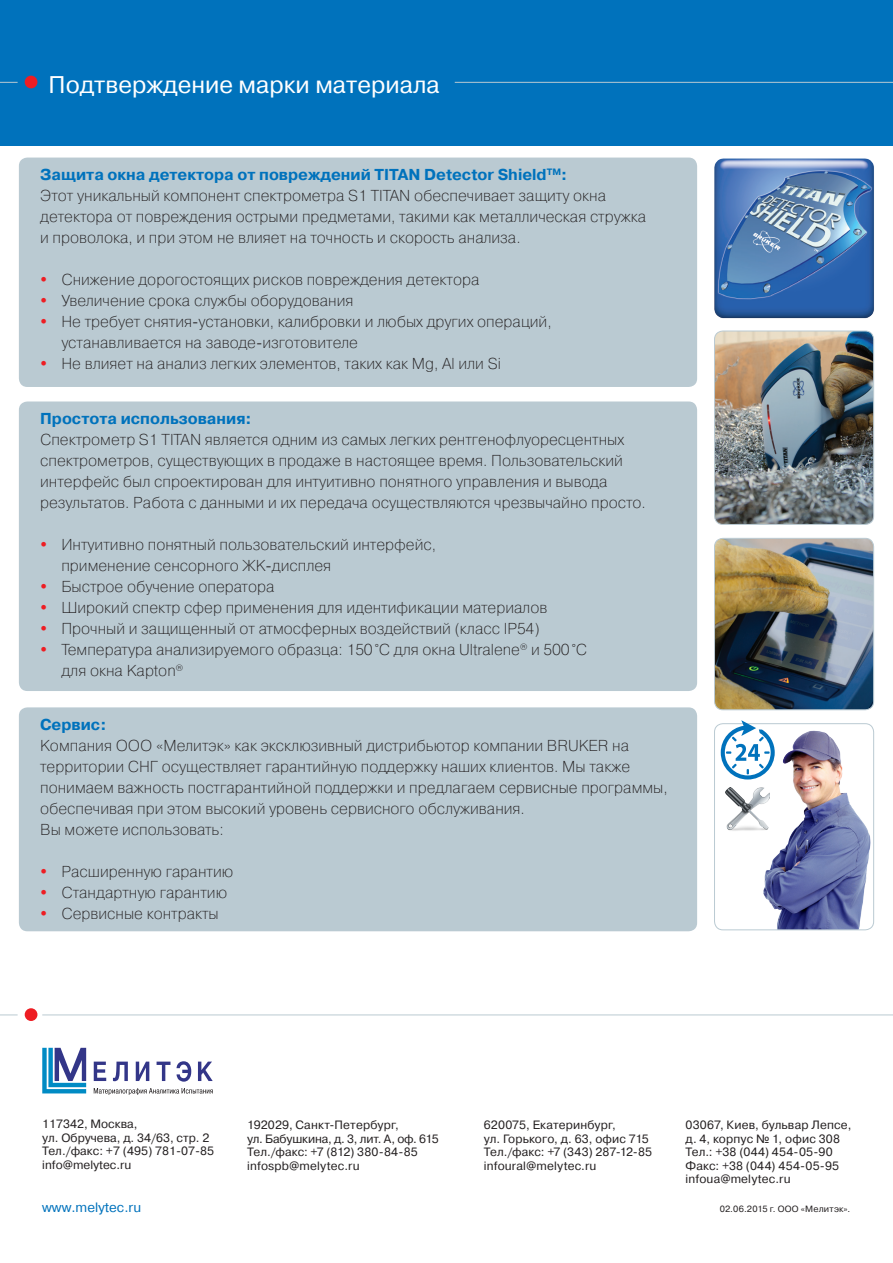
<style>
.page{position:relative;width:893px;height:1263px;background:#fff}
.page>*{position:absolute;margin:0;border:0;box-sizing:border-box;transform-origin:0 0}
.t1{font:24px "Pragmatica C";color:#fff}
.Red_Bullets{font:15.75px/21px "Pragmatica Light C";color:#231f20}
.t2{font:700 15.75px "Pragmatica C";color:#0072bc}
.brochure_body{font:13.5px "Pragmatica C";color:#0072bc}
.brochure_body-2{font:12px/13.6px "Pragmatica C";letter-spacing:.01em;color:#231f20}
.brochure_body-3{font:12px "Pragmatica C";letter-spacing:-.015em;color:#231f20}
.brochure_body-4{font:9px "Pragmatica C";letter-spacing:.025em;color:#231f20}
</style>
<div class="page">
<div style="left:0;top:0;width:893px;height:145px;background:#0072bc"></div>
<svg style="left:0;top:82px;width:18px;height:1px"></svg>
<svg style="left:0;top:1014px;width:18px;height:1px"></svg>
<hr style="left:42px;top:1014px;width:851px;height:1px;background:#bacad2">
<div style="left:25px;top:76px;width:12px;height:12px;background:#ee1d23;border-radius:50%"></div>
<div style="left:25px;top:1008px;width:12px;height:13px;background:#ee1d23;border-radius:50%"></div>
<div style="left:19px;top:158px;width:678px;height:229px;background:#bacad2;border-radius:9px"></div>
<img style="left:701px;top:145px;width:188px;height:186px">
<img style="left:714px;top:331px;width:160px;height:193px">
<div style="left:714px;top:331px;width:160px;height:194px;border:1px solid #bacad2;border-radius:9px"></div>
<div style="left:19px;top:401px;width:678px;height:290px;background:#bacad2;border-radius:9px"></div>
<img style="left:714px;top:538px;width:160px;height:172px">
<div style="left:714px;top:538px;width:160px;height:172px;border:1px solid #bacad2;border-radius:9px"></div>
<div style="left:19px;top:707px;width:678px;height:224px;background:#bacad2;border-radius:9px"></div>
<img style="left:763px;top:731px;width:107px;height:199px">
<div style="left:714px;top:723px;width:160px;height:207px;border:1px solid #bacad2;border-radius:9px"></div>
<svg style="left:42px;top:1048px;width:44px;height:45px"></svg>
<svg style="left:94px;top:1061px;width:12px;height:20px"></svg>
<svg style="left:113px;top:1061px;width:15px;height:20px"></svg>
<svg style="left:136px;top:1061px;width:13px;height:20px"></svg>
<svg style="left:157px;top:1061px;width:13px;height:20px"></svg>
<svg style="left:177px;top:1061px;width:14px;height:21px"></svg>
<svg style="left:198px;top:1061px;width:15px;height:20px"></svg>
<svg style="left:94px;top:1088px;width:119px;height:7px"></svg>
<hr style="left:455px;top:82px;width:438px;height:1px;background:#bacad2">
<svg style="left:721px;top:720px;width:54px;height:59px"></svg>
<img style="left:726px;top:787px;width:44px;height:45px">
<p class="t1" style="left:49px;top:72px;width:393px">Подтверждение марки материала</p>
<p class="t2" style="left:40px;top:166px;width:528px">Защита окна детектора от повреждений TITAN Detector Shield<sup>TM</sup>:</p>
<p class="Red_Bullets" style="left:40px;top:185px;width:608px">Этот уникальный компонент спектрометра S1 TITAN обеспечивает защиту окна детектора от повреждения острыми предметами, такими как металлическая стружка и проволока, и при этом не влияет на точность и скорость анализа.</p>
<p class="Red_Bullets" style="left:61px;top:269px;width:420px">Снижение дорогостоящих рисков повреждения детектора</p>
<p class="Red_Bullets" style="left:61px;top:290px;width:294px">Увеличение срока службы оборудования</p>
<p class="Red_Bullets" style="left:61px;top:311px;width:492px">Не требует снятия-установки, калибровки и любых других операций, устанавливается на заводе-изготовителе</p>
<p class="Red_Bullets" style="left:61px;top:353px;width:441px">Не влияет на анализ легких элементов, таких как Mg, Al или Si</p>
<p class="t2" style="left:40px;top:410px;width:213px">Простота использования:</p>
<p class="Red_Bullets" style="left:40px;top:429px;width:607px">Спектрометр S1 TITAN является одним из самых легких рентгенофлуоресцентных спектрометров, существующих в продаже в настоящее время. Пользовательский интерфейс был спроектирован для интуитивно понятного управления и вывода результатов. Работа с данными и их передача осуществляются чрезвычайно просто.</p>
<p class="Red_Bullets" style="left:61px;top:534px;width:376px">Интуитивно понятный пользовательский интерфейс, применение сенсорного ЖК-дисплея</p>
<p class="Red_Bullets" style="left:61px;top:576px;width:215px">Быстрое обучение оператора</p>
<p class="Red_Bullets" style="left:61px;top:597px;width:487px">Широкий спектр сфер применения для идентификации материалов</p>
<p class="Red_Bullets" style="left:61px;top:618px;width:480px">Прочный и защищенный от атмосферных воздействий (класс IP54)</p>
<p class="Red_Bullets" style="left:61px;top:639px;width:527px">Температура анализируемого образца: 150°С для окна Ultralene<sup>®</sup> и 500°С для окна Kapton<sup>®</sup></p>
<p class="t2" style="left:40px;top:716px;width:68px">Сервис:</p>
<p class="Red_Bullets" style="left:40px;top:735px;width:629px">Компания ООО «Мелитэк» как эксклюзивный дистрибьютор компании BRUKER на территории СНГ осуществляет гарантийную поддержку наших клиентов. Мы также понимаем важность постгарантийной поддержки и предлагаем сервисные программы, обеспечивая при этом высокий уровень сервисного обслуживания.</p>
<p class="Red_Bullets" style="left:40px;top:819px;width:185px">Вы можете использовать:</p>
<p class="Red_Bullets" style="left:61px;top:861px;width:173px">Расширенную гарантию</p>
<p class="Red_Bullets" style="left:61px;top:882px;width:167px">Стандартную гарантию</p>
<p class="Red_Bullets" style="left:61px;top:903px;width:159px">Сервисные контракты</p>
<p class="brochure_body-2" style="left:42px;top:1117px;width:97px">117342, Москва,</p>
<p class="brochure_body-2" style="left:42px;top:1131px;width:169px">ул. Обручева, д. 34/63, стр. 2</p>
<p class="brochure_body-2" style="left:42px;top:1144px;width:173px">Тел./факс: +7 (495) 781-07-85</p>
<p class="brochure_body-2" style="left:42px;top:1158px;width:91px">info@melytec.ru</p>
<p class="brochure_body" style="left:42px;top:1199px;width:101px">www.melytec.ru</p>
<p class="brochure_body-2" style="left:247px;top:1118px;width:153px">192029, Санкт-Петербург,</p>
<p class="brochure_body-3" style="left:247px;top:1132px;width:193px">ул. Бабушкина, д. 3, лит. А, оф. 615</p>
<p class="brochure_body-2" style="left:247px;top:1145px;width:172px">Тел./факс: +7 (812) 380-84-85</p>
<p class="brochure_body-2" style="left:247px;top:1159px;width:114px">infospb@melytec.ru</p>
<p class="brochure_body-2" style="left:484px;top:1118px;width:166px">620075, Екатеринбург,<br>ул. Горького, д. 63, офис 715</p>
<p class="brochure_body-2" style="left:484px;top:1145px;width:170px">Тел./факс: +7 (343) 287-12-85</p>
<p class="brochure_body-2" style="left:484px;top:1159px;width:114px">infoural@melytec.ru</p>
<p class="brochure_body-2" style="left:686px;top:1118px;width:167px">03067, Киев, бульвар Лепсе, д. 4, корпус № 1, офис 308</p>
<p class="brochure_body-2" style="left:686px;top:1145px;width:149px">Тел.: +38 (044) 454-05-90</p>
<p class="brochure_body-2" style="left:686px;top:1159px;width:155px">Факс: +38 (044) 454-05-95</p>
<p class="brochure_body-2" style="left:686px;top:1172px;width:106px">infoua@melytec.ru</p>
<p class="brochure_body-4" style="left:720px;top:1204px;width:132px">02.06.2015 г. ООО «Мелитэк».</p>
</div>
